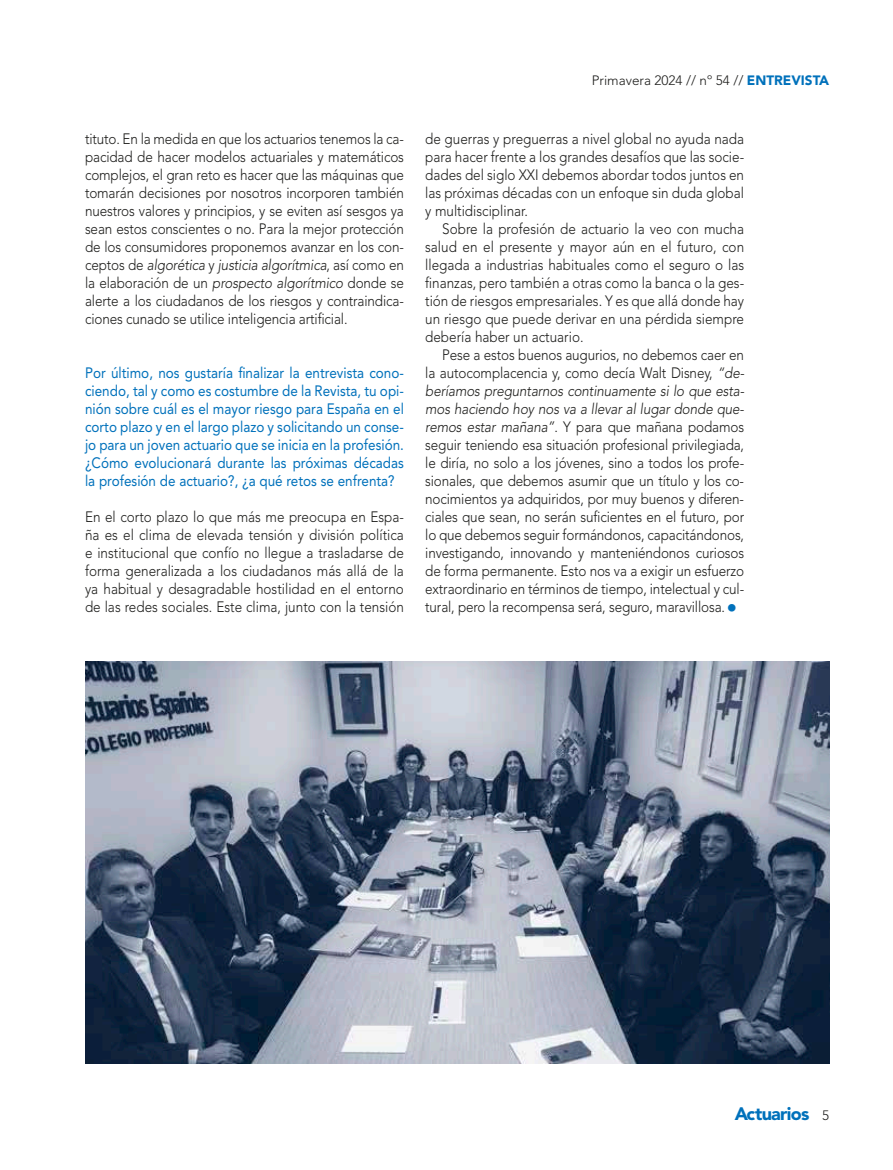
<style>
.page{position:relative;width:893px;height:1170px;background:#fff}
.page>*{position:absolute;margin:0;border:0;box-sizing:border-box;transform-origin:0 0}
.t1{font:900 18px "Avenir LT Std";letter-spacing:-.04em;color:#0071bb}
.t2{font:300 15px/18px "Avenir LT Std";color:#1d1d1b;text-align:justify;scale:.9 1}
.t3{font:15px/18px "Avenir LT Std";color:#0071bb;text-align:justify;scale:.9 1}
.t4{font:300 13.5px "Avenir LT Std";color:#1d1d1b}
.s1{font-style:italic}
.s2{font-weight:900;color:#0071bb}
.s3{font-weight:300;font-size:13.5px;color:#1d1d1b}
</style>
<div class="page">
<img style="left:85px;top:661px;width:744px;height:402px">
<p class="t2" style="left:85px;top:130px;width:356px">tituto. En la medida en que los actuarios tenemos la ca&shy;pacidad de hacer modelos actuariales y matemáticos complejos, el gran reto es hacer que las máquinas que tomarán decisiones por nosotros incorporen también nuestros valores y principios, y se eviten así sesgos ya sean estos conscientes o no. Para la mejor protección de los consumidores proponemos avanzar en los con&shy;ceptos de <span class="s1">algorética</span> y <span class="s1">justicia algorítmica</span>, así como en la elaboración de un <span class="s1">prospecto algorítmico</span> donde se alerte a los ciudadanos de los riesgos y contraindica&shy;ciones cunado se utilice inteligencia artificial.</p>
<p class="t3" style="left:85px;top:364px;width:356px">Por último, nos gustaría finalizar la entrevista cono&shy;ciendo, tal y como es costumbre de la Revista, tu opi&shy;nión sobre cuál es el mayor riesgo para España en el corto plazo y en el largo plazo y solicitando un conse&shy;jo para un joven actuario que se inicia en la profesión. ¿Cómo evolucionará durante las próximas décadas la profesión de actuario?, ¿a qué retos se enfrenta?</p>
<p class="t2" style="left:85px;top:508px;width:356px">En el corto plazo lo que más me preocupa en Espa&shy;ña es el clima de elevada tensión y división política e institucional que confío no llegue a trasladarse de forma generalizada a los ciudadanos más allá de la ya habitual y desagradable hostilidad en el entorno de las redes sociales. Este clima, junto con la tensión</p>
<p class="t4" style="left:592px;top:72px;width:239px">Primavera 2024 // nº 54 // <span class="s2">ENTREVISTA</span></p>
<p class="t2" style="left:425px;top:130px;width:356px">de guerras y preguerras a nivel global no ayuda nada para hacer frente a los grandes desafíos que las socie&shy;dades del siglo XXI debemos abordar todos juntos en las próximas décadas con un enfoque sin duda global y multidisciplinar.</p>
<p class="t2" style="left:425px;top:220px;width:356px;text-indent:17px">Sobre la profesión de actuario la veo con mucha salud en el presente y mayor aún en el futuro, con llegada a industrias habituales como el seguro o las finanzas, pero también a otras como la banca o la ges&shy;tión de riesgos empresariales. Y es que allá donde hay un riesgo que puede derivar en una pérdida siempre debería haber un actuario.</p>
<p class="t2" style="left:425px;top:346px;width:356px;text-indent:17px">Pese a estos buenos augurios, no debemos caer en la autocomplacencia y, como decía Walt Disney, <span class="s1">“de&shy;beríamos preguntarnos continuamente si lo que esta&shy;mos haciendo hoy nos va a llevar al lugar donde que&shy;remos estar mañana”</span>. Y para que mañana podamos seguir teniendo esa situación profesional privilegiada, le diría, no solo a los jóvenes, sino a todos los profe&shy;sionales, que debemos asumir que un título y los co&shy;nocimientos ya adquiridos, por muy buenos y diferen&shy;ciales que sean, no serán suficientes en el futuro, por lo que debemos seguir formándonos, capacitándonos, investigando, innovando y manteniéndonos curiosos de forma permanente. Esto nos va a exigir un esfuerzo extraordinario en términos de tiempo, intelectual y cul&shy;tural, pero la recompensa será, seguro, maravillosa. <sup>■</sup></p>
<p class="t1" style="left:735px;top:1102px;width:96px">Actuarios <span class="s3">5</span></p>
</div>
